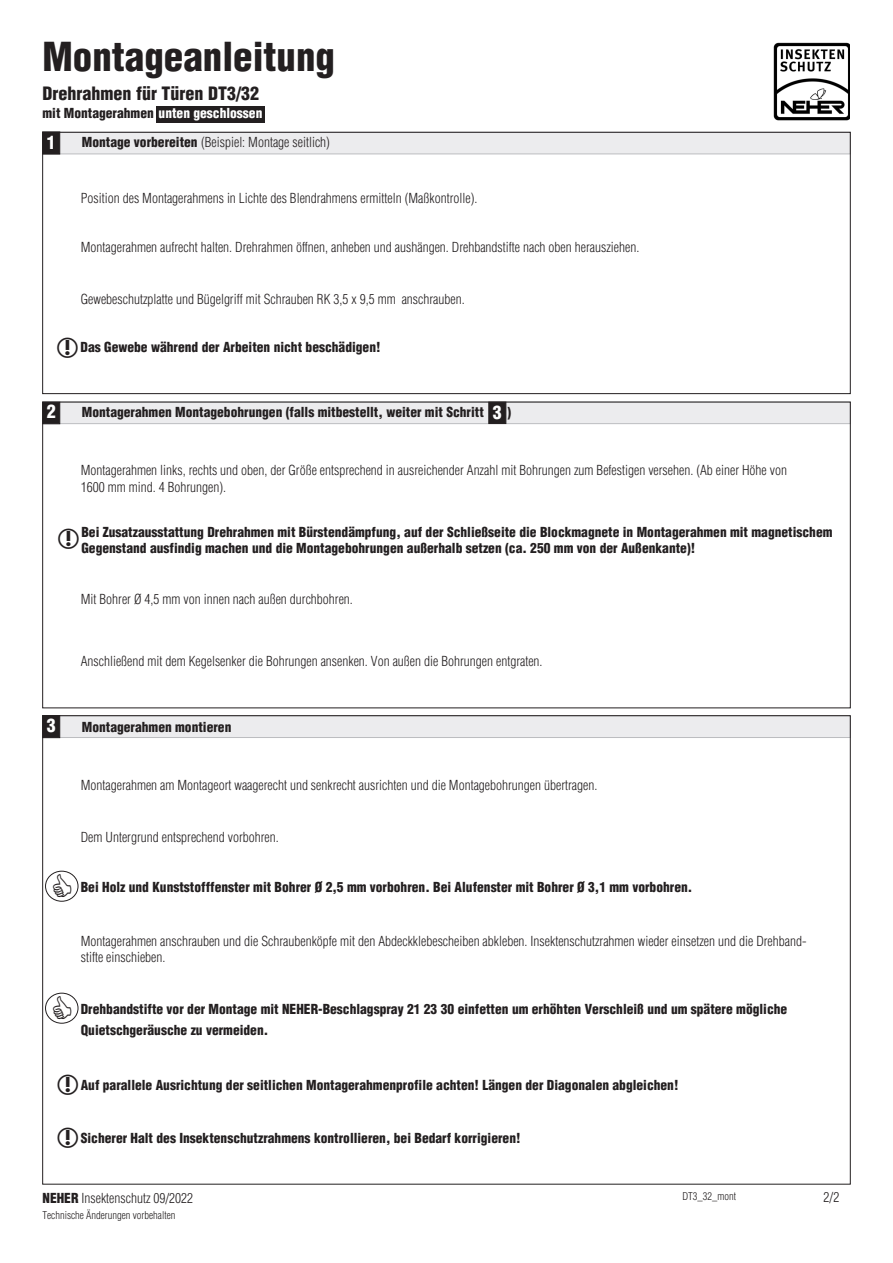
<style>
.page{position:relative;width:893px;height:1263px;background:#fff}
.page>*{position:absolute;margin:0;border:0;box-sizing:border-box;transform-origin:0 0}
.Überschriften{font:900 condensed 39px "Helvetica LT Std";color:#231f20}
.Überschriften-2{font:900 condensed 18px "Helvetica LT Std";color:#231f20}
.Überschriften-3{font:900 condensed 18px "Helvetica LT Std";color:#fff}
.Zubehör-Werkzeug{font:300 condensed 13.5px/16.2px "Helvetica LT Std";color:#231f20}
.Zubehör-Werkzeug-2{font:900 condensed 13.5px/21px "Helvetica LT Std";color:#231f20}
.Überschriften-4{font:900 condensed 13.5px "Helvetica LT Std";color:#231f20}
.Überschriften-5{font:300 condensed 13.5px "Helvetica LT Std";color:#231f20}
.Zubehör-Werkzeug-3{font:300 condensed 10.5px "Helvetica LT Std";color:#231f20}
.s1{color:#fff}
.s2{font-weight:900}
</style>
<div class="page">
<img style="left:773px;top:43px;width:77px;height:78px">
<div style="left:43px;top:132px;width:807px;height:22px;background:#ececee;border:1px solid #bcbdc0"></div>
<div style="left:43px;top:132px;width:17px;height:22px;background:#231f20;border:1px solid #231f20"></div>
<div style="left:43px;top:402px;width:807px;height:22px;background:#ececee"></div>
<div style="left:43px;top:402px;width:807px;height:22px;border:1px solid #bcbdc0"></div>
<div style="left:43px;top:402px;width:17px;height:22px;background:#231f20;border:1px solid #231f20"></div>
<div style="left:489px;top:402px;width:17px;height:22px;background:#231f20"></div>
<div style="left:43px;top:716px;width:807px;height:22px;background:#ececee;border:1px solid #bcbdc0"></div>
<div style="left:43px;top:715px;width:17px;height:23px;background:#231f20;border:1px solid #231f20"></div>
<div style="left:45px;top:993px;width:33px;height:30px;border:1px solid #231f20;border-radius:50%"></div>
<div style="left:45px;top:871px;width:33px;height:31px;border:1px solid #231f20;border-radius:50%"></div>
<div style="left:43px;top:132px;width:807px;height:262px;border:1px solid #231f20"></div>
<div style="left:156px;top:106px;width:109px;height:16px;background:#231f20"></div>
<p class="Überschriften" style="left:43px;top:32px;width:294px">Montageanleitung</p>
<p class="Überschriften-2" style="left:43px;top:82px;width:218px">Drehrahmen für Türen DT3/32</p>
<p class="Überschriften-4" style="left:43px;top:105px;width:221px">mit Montagerahmen <span class="s1">unten geschlossen</span></p>
<p class="Überschriften-3" style="left:47px;top:131px;width:10px">1</p>
<p class="Überschriften-5" style="left:82px;top:134px;width:250px"><span class="s2">Montage vorbereiten</span> (Beispiel: Montage seitlich)</p>
<p class="Zubehör-Werkzeug" style="left:81px;top:190px;width:398px">Position des Montagerahmens in Lichte des Blendrahmens ermitteln (Maßkontrolle).</p>
<p class="Zubehör-Werkzeug" style="left:81px;top:239px;width:560px">Montagerahmen aufrecht halten. Drehrahmen öffnen, anheben und aushängen. Drehbandstifte nach oben herausziehen.</p>
<p class="Zubehör-Werkzeug" style="left:81px;top:290px;width:385px">Gewebeschutzplatte und Bügelgriff mit Schrauben RK 3,5 x 9,5 mm anschrauben.</p>
<p class="Zubehör-Werkzeug-2" style="left:81px;top:337px;width:301px">Das Gewebe während der Arbeiten nicht beschädigen!</p>
<p class="Überschriften-3" style="left:47px;top:400px;width:10px">2</p>
<p class="Überschriften-4" style="left:82px;top:403px;width:403px">Montagerahmen Montagebohrungen (falls mitbestellt, weiter mit Schritt</p>
<p class="Überschriften-4" style="left:507px;top:403px;width:5px">)</p>
<p class="Überschriften-3" style="left:493px;top:401px;width:10px">3</p>
<p class="Zubehör-Werkzeug" style="left:81px;top:462px;width:708px">Montagerahmen links, rechts und oben, der Größe entsprechend in ausreichender Anzahl mit Bohrungen zum Befestigen versehen. (Ab einer Höhe von<br>1600 mm mind. 4 Bohrungen).</p>
<p class="Zubehör-Werkzeug-2" style="left:81px;top:524px;width:753px;line-height:16.2px">Bei Zusatzausstattung Drehrahmen mit Bürstendämpfung, auf der Schließseite die Blockmagnete in Montagerahmen mit magnetischem<br>Gegenstand ausfindig machen und die Montagebohrungen außerhalb setzen (ca. 250 mm von der Außenkante)!</p>
<p class="Zubehör-Werkzeug" style="left:81px;top:591px;width:274px">Mit Bohrer Ø 4,5 mm von innen nach außen durchbohren.</p>
<p class="Zubehör-Werkzeug" style="left:81px;top:653px;width:463px">Anschließend mit dem Kegelsenker die Bohrungen ansenken. Von außen die Bohrungen entgraten.</p>
<p class="Überschriften-3" style="left:47px;top:714px;width:10px">3</p>
<p class="Überschriften-4" style="left:82px;top:718px;width:151px">Montagerahmen montieren</p>
<p class="Zubehör-Werkzeug" style="left:81px;top:776px;width:518px">Montagerahmen am Montageort waagerecht und senkrecht ausrichten und die Montagebohrungen übertragen.</p>
<p class="Zubehör-Werkzeug" style="left:81px;top:829px;width:199px">Dem Untergrund entsprechend vorbohren.</p>
<p class="Zubehör-Werkzeug-2" style="left:81px;top:876px;width:613px">Bei Holz und Kunststofffenster mit Bohrer Ø 2,5 mm vorbohren. Bei Alufenster mit Bohrer Ø 3,1 mm vorbohren.</p>
<p class="Zubehör-Werkzeug" style="left:81px;top:932px;width:727px">Montagerahmen anschrauben und die Schraubenköpfe mit den Abdeckklebescheiben abkleben. Insektenschutzrahmen wieder einsetzen und die Drehband&shy;stifte einschieben.</p>
<p class="Zubehör-Werkzeug-2" style="left:81px;top:998px;width:708px">Drehbandstifte vor der Montage mit NEHER-Beschlagspray 21 23 30 einfetten um erhöhten Verschleiß und um spätere mögliche<br>Quietschgeräusche zu vermeiden.</p>
<p class="Zubehör-Werkzeug-2" style="left:81px;top:1074px;width:599px">Auf parallele Ausrichtung der seitlichen Montagerahmenprofile achten! Längen der Diagonalen abgleichen!</p>
<p class="Zubehör-Werkzeug-2" style="left:81px;top:1127px;width:441px">Sicherer Halt des Insektenschutzrahmens kontrollieren, bei Bedarf korrigieren!</p>
<p class="Zubehör-Werkzeug" style="left:43px;top:1190px;width:152px"><span class="s2">NEHER</span> Insektenschutz 09/2022</p>
<p class="Zubehör-Werkzeug-3" style="left:43px;top:1208px;width:134px">Technische Änderungen vorbehalten</p>
<p class="Zubehör-Werkzeug-3" style="left:682px;top:1189px;width:55px">DT3_32_mont</p>
<p class="Zubehör-Werkzeug" style="left:824px;top:1189px;width:17px">2/2</p>
</div>
